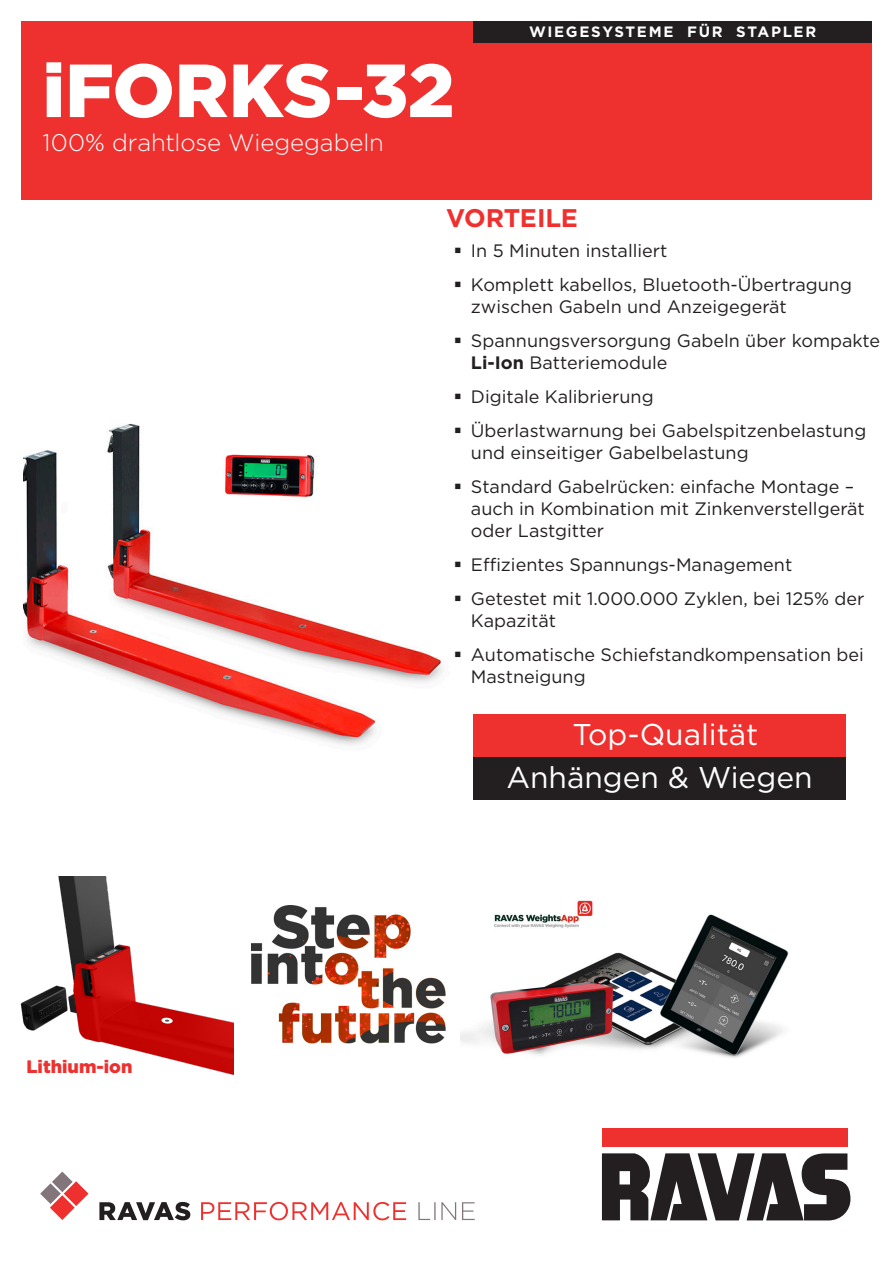
<style>
.page{position:relative;width:893px;height:1263px;background:#fff}
.page>*{position:absolute;margin:0;border:0;box-sizing:border-box;transform-origin:0 0}
.t1{font:900 75px "Gotham";letter-spacing:-.005em;color:#fff}
.t2{font:30px "Gotham";color:#fff}
.t3{font:700 25.5px "Gotham";letter-spacing:-.01em;color:#ee302e}
.t4{font:300 24px "Gotham";letter-spacing:-.005em;color:#fff}
.t5{font:18px/21.6px "Gotham";color:#231f20}
.t6{font:900 18px "Gotham";color:#ee302e}
.t7{font:700 15px "Gotham";letter-spacing:.11em;color:#fff}
.s1{font-weight:700}
</style>
<div class="page">
<div style="left:21px;top:21px;width:851px;height:179px;background:#ee312f"></div>
<img style="left:23px;top:423px;width:419px;height:322px">
<div style="left:473px;top:714px;width:372px;height:43px;background:#ee302e"></div>
<div style="left:473px;top:757px;width:372px;height:42px;background:#231f20"></div>
<div style="left:602px;top:1128px;width:245px;height:19px;background:#ee312f"></div>
<svg style="left:602px;top:1153px;width:248px;height:67px"></svg>
<div style="left:473px;top:21px;width:399px;height:22px;background:#231f20"></div>
<svg style="left:40px;top:1171px;width:49px;height:49px"></svg>
<svg style="left:418px;top:1202px;width:57px;height:18px"></svg>
<svg style="left:201px;top:1202px;width:205px;height:18px"></svg>
<svg style="left:99px;top:1202px;width:91px;height:18px"></svg>
<img style="left:460px;top:900px;width:329px;height:158px">
<img style="left:20px;top:876px;width:213px;height:199px">
<img style="left:252px;top:906px;width:193px;height:138px">
<p class="t1" style="left:43px;top:39px;width:413px">iFORKS-32</p>
<p class="t4" style="left:43px;top:127px;width:343px">100% drahtlose Wiegegabeln</p>
<p class="t7" style="left:529px;top:22px;width:289px">WIEGESYSTEME FÜR STAPLER</p>
<p class="t3" style="left:446px;top:201px;width:133px">VORTEILE</p>
<p class="t5" style="left:471px;top:239px;width:198px">In 5 Minuten installiert</p>
<p class="t5" style="left:471px;top:274px;width:383px">Komplett kabellos, Bluetooth-Übertragung zwischen Gabeln und Anzeigegerät</p>
<p class="t5" style="left:471px;top:330px;width:411px">Spannungsversorgung Gabeln über kompakte<br><span class="s1">Li-Ion</span> Batteriemodule</p>
<p class="t5" style="left:471px;top:385px;width:184px">Digitale Kalibrierung</p>
<p class="t5" style="left:471px;top:420px;width:397px">Überlastwarnung bei Gabelspitzenbelastung und einseitiger Gabelbelastung</p>
<p class="t5" style="left:471px;top:476px;width:395px">Standard Gabelrücken: einfache Montage – auch in Kombination mit Zinkenverstellgerät oder Lastgitter</p>
<p class="t5" style="left:471px;top:553px;width:323px">Effizientes Spannungs-Management</p>
<p class="t5" style="left:471px;top:588px;width:395px">Getestet mit 1.000.000 Zyklen, bei 125% der<br>Kapazität</p>
<p class="t5" style="left:471px;top:644px;width:394px">Automatische Schiefstandkompensation bei<br>Mastneigung</p>
<p class="t6" style="left:27px;top:1054px;width:107px">Lithium-ion</p>
<p class="t2" style="left:572px;top:716px;width:187px">Top-Qualität</p>
<p class="t2" style="left:506px;top:758px;width:308px">Anhängen &amp; Wiegen</p>
</div>
